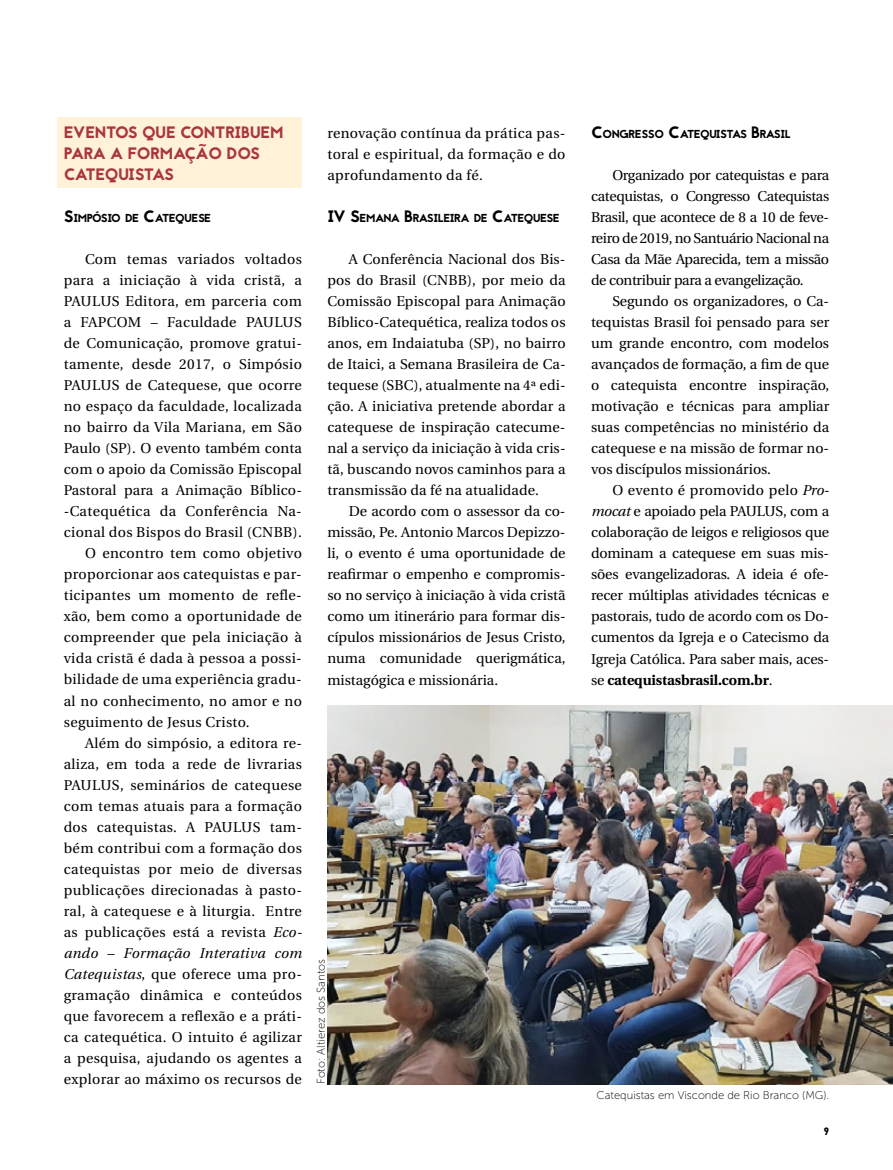
<style>
.page{position:relative;width:893px;height:1170px;background:#fff}
.page>*{position:absolute;margin:0;border:0;box-sizing:border-box;transform-origin:0 0}
.t1{font:16.5px/21px "Jaapokki";letter-spacing:-.015em;color:#a8363e}
.t2{font:14.25px/21px "Heuristica";letter-spacing:.025em;color:#000;text-align:justify}
.t3{font:italic 14.25px "Heuristica";letter-spacing:.025em;color:#000}
.t4{font:11.55px "Jaapokki";letter-spacing:-.035em;color:#000}
.t5{font:11.25px "Museo Sans 100";color:#000}
.t6{font:900 10.5px "Lovelo";color:#000}
.s1{font-size:16.5px}
.s2{font-style:italic}
.s3{font-weight:700}
</style>
<div class="page">
<div style="left:57px;top:117px;width:245px;height:70px;background:#fff2d9"></div>
<img style="left:327px;top:705px;width:566px;height:379px">
<p class="t1" style="left:64px;top:122px;width:221px">EVENTOS QUE CONTRIBUEM<br>PARA A FORMAÇÃO DOS<br>CATE</p>
<p class="t1" style="left:105px;top:164px;width:33px">QUISTAS</p>
<p class="t4" style="left:64px;top:210px;width:149px"><span class="s1">S</span>IMPÓSIO DE <span class="s1">C</span>ATEQUESE</p>
<p class="t2" style="left:85px;top:249px;width:218px">Com temas variados voltados</p>
<p class="t2" style="left:64px;top:270px;width:240px">para a iniciação à vida cristã, a</p>
<p class="t2" style="left:64px;top:291px;width:240px">PAULUS Editora, em parceria com</p>
<p class="t2" style="left:64px;top:312px;width:240px">a FAPCOM – Faculdade PAULUS</p>
<p class="t2" style="left:64px;top:333px;width:240px">de Comunicação, promove gratui-</p>
<p class="t2" style="left:64px;top:354px;width:240px">tamente, desde 2017, o Simpósio</p>
<p class="t2" style="left:64px;top:375px;width:240px">PAULUS de Catequese, que ocorre</p>
<p class="t2" style="left:64px;top:396px;width:240px">no espaço da faculdade, localizada</p>
<p class="t2" style="left:64px;top:417px;width:240px">no bairro da Vila Mariana, em São</p>
<p class="t2" style="left:64px;top:438px;width:240px">Paulo (SP). O evento também conta</p>
<p class="t2" style="left:64px;top:459px;width:240px">com o apoio da Comissão Episcopal</p>
<p class="t2" style="left:64px;top:480px;width:240px">Pastoral para a Animação Bíblico-</p>
<p class="t2" style="left:64px;top:501px;width:240px">-Catequética da Conferência Na-</p>
<p class="t2" style="left:64px;top:522px;width:240px">cional dos Bispos do Brasil (CNBB).</p>
<p class="t2" style="left:85px;top:543px;width:218px">O encontro tem como objetivo</p>
<p class="t2" style="left:64px;top:564px;width:240px">proporcionar aos catequistas e par-</p>
<p class="t2" style="left:64px;top:585px;width:240px">ticipantes um momento de refle-</p>
<p class="t2" style="left:64px;top:606px;width:240px">xão, bem como a oportunidade de</p>
<p class="t2" style="left:64px;top:627px;width:240px">compreender que pela iniciação à</p>
<p class="t2" style="left:64px;top:648px;width:240px">vida cristã é dada à pessoa a possi-</p>
<p class="t2" style="left:64px;top:669px;width:240px">bilidade de uma experiência gradu-</p>
<p class="t2" style="left:64px;top:690px;width:240px">al no conhecimento, no amor e no</p>
<p class="t2" style="left:64px;top:711px;width:187px">seguimento de Jesus Cristo.</p>
<p class="t2" style="left:85px;top:732px;width:218px">Além do simpósio, a editora re-</p>
<p class="t2" style="left:64px;top:753px;width:240px">aliza, em toda a rede de livrarias</p>
<p class="t2" style="left:64px;top:774px;width:240px">PAULUS, seminários de catequese</p>
<p class="t2" style="left:64px;top:795px;width:240px">com temas atuais para a formação</p>
<p class="t2" style="left:64px;top:816px;width:240px">dos catequistas. A PAULUS tam-</p>
<p class="t2" style="left:64px;top:837px;width:240px">bém contribui com a formação dos</p>
<p class="t2" style="left:64px;top:858px;width:240px">catequistas por meio de diversas</p>
<p class="t2" style="left:64px;top:879px;width:240px">publicações direcionadas à pasto-</p>
<p class="t2" style="left:64px;top:900px;width:240px">ral, à catequese e à liturgia. Entre</p>
<p class="t2" style="left:64px;top:921px;width:240px">as publicações está a revista <span class="s2">Eco-</span></p>
<p class="t3" style="left:64px;top:941px;width:240px">ando – Formação Interativa com</p>
<p class="t2" style="left:64px;top:963px;width:240px"><span class="s2">Catequistas</span>, que oferece uma pro-</p>
<p class="t2" style="left:64px;top:984px;width:240px">gramação dinâmica e conteúdos</p>
<p class="t2" style="left:64px;top:1005px;width:240px">que favorecem a reflexão e a práti-</p>
<p class="t2" style="left:64px;top:1026px;width:240px">ca catequética. O intuito é agilizar</p>
<p class="t2" style="left:64px;top:1047px;width:240px">a pesquisa, ajudando os agentes a</p>
<p class="t2" style="left:64px;top:1068px;width:240px">explorar ao máximo os recursos de</p>
<p class="t2" style="left:327px;top:123px;width:240px">renovação contínua da prática pas&shy;toral e espiritual, da formação e do aprofundamento da fé.</p>
<p class="t4" style="left:327px;top:210px;width:234px"><span class="s1">IV S</span>EMANA <span class="s1">B</span>RASILEIRA DE <span class="s1">C</span>ATEQUESE</p>
<p class="t2" style="left:327px;top:249px;width:240px;text-indent:21px">A Conferência Nacional dos Bis&shy;pos do Brasil (CNBB), por meio da Comissão Episcopal para Animação Bíblico-Catequética, realiza todos os anos, em Indaiatuba (SP), no bairro de Itaici, a Semana Brasileira de Ca&shy;tequese (SBC), atualmente na 4ª edi&shy;ção. A iniciativa pretende abordar a catequese de inspiração catecume&shy;nal a serviço da iniciação à vida cris&shy;tã, buscando novos caminhos para a transmissão da fé na atualidade.</p>
<p class="t2" style="left:327px;top:501px;width:240px;text-indent:21px">De acordo com o assessor da co&shy;missão, Pe. Antonio Marcos Depizzo&shy;li, o evento é uma oportunidade de reafirmar o empenho e compromis&shy;so no serviço à iniciação à vida cristã como um itinerário para formar dis&shy;cípulos missionários de Jesus Cristo, numa comunidade querigmática, mistagógica e missionária.</p>
<p class="t5" style="left:315px;top:1084px;width:127px;rotate:-90deg">Foto: Altierez dos Santos</p>
<p class="t4" style="left:591px;top:126px;width:201px"><span class="s1">C</span>ONGRESSO <span class="s1">C</span>ATEQUISTAS <span class="s1">B</span>RASIL</p>
<p class="t2" style="left:591px;top:165px;width:240px;text-indent:21px">Organizado por catequistas e para catequistas, o Congresso Catequistas Brasil, que acontece de 8 a 10 de feve&shy;reiro de 2019, no Santuário Nacional na Casa da Mãe Aparecida, tem a missão de contribuir para a evangelização.</p>
<p class="t2" style="left:591px;top:291px;width:240px;text-indent:21px">Segundo os organizadores, o Ca&shy;tequistas Brasil foi pensado para ser um grande encontro, com modelos avançados de formação, a fim de que o catequista encontre inspiração, motivação e técnicas para ampliar suas competências no ministério da catequese e na missão de formar no&shy;vos discípulos missionários.</p>
<p class="t2" style="left:591px;top:480px;width:240px;text-indent:21px">O evento é promovido pelo <span class="s2">Pro&shy;mocat</span> e apoiado pela PAULUS, com a colaboração de leigos e religiosos que dominam a catequese em suas mis&shy;sões evangelizadoras. A ideia é ofe&shy;recer múltiplas atividades técnicas e pastorais, tudo de acordo com os Do&shy;cumentos da Igreja e o Catecismo da Igreja Católica. Para saber mais, aces&shy;se <span class="s3">catequistasbrasil.com.br</span>.</p>
<p class="t5" style="left:596px;top:1088px;width:234px">Catequistas em Visconde de Rio Branco (MG).</p>
<p class="t6" style="left:824px;top:1124px;width:7px">9</p>
</div>
